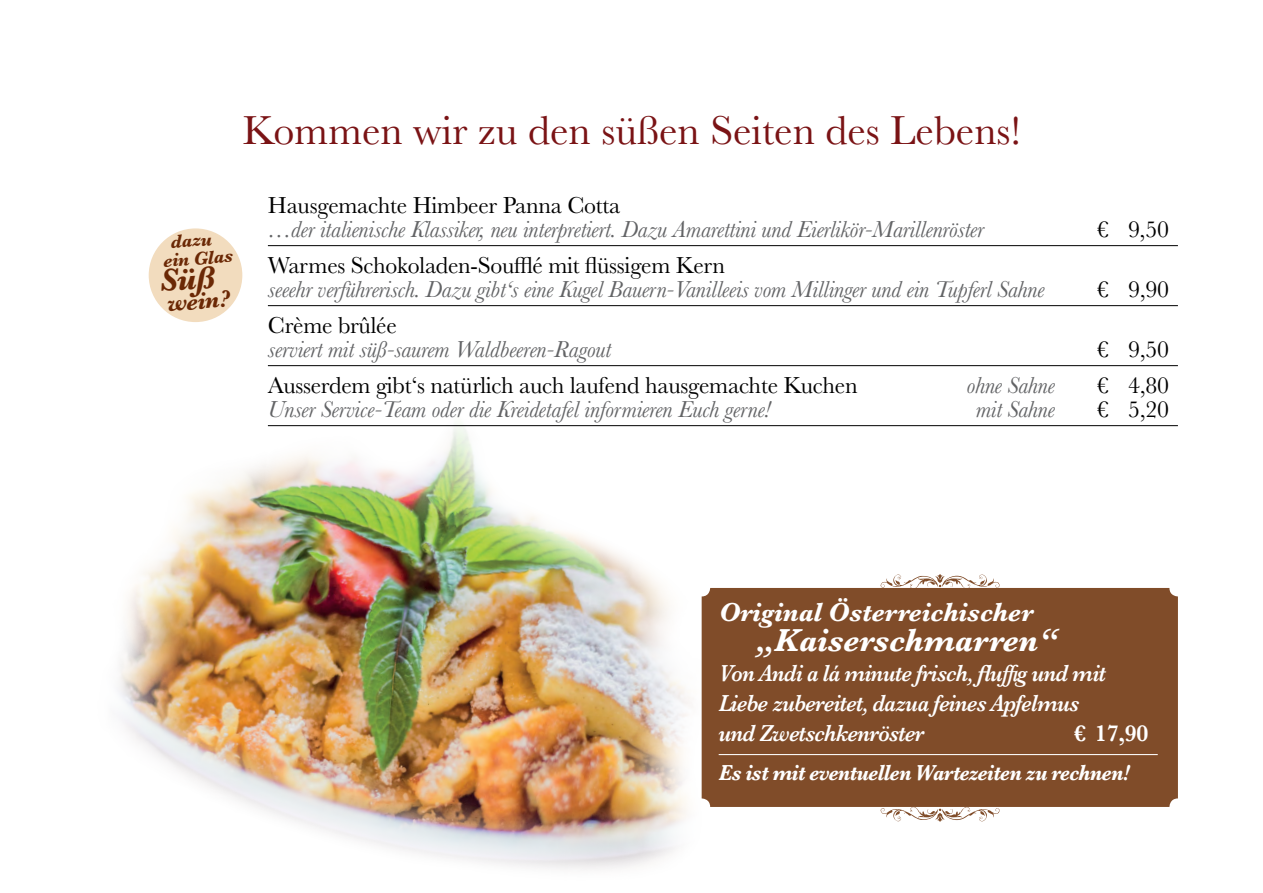
<style>
.page{position:relative;width:1263px;height:893px;background:#fff}
.page>*{position:absolute;margin:0;border:0;box-sizing:border-box;transform-origin:0 0}
.t1{font:42px "Baskerville";color:#7a1315}
.t2{font:italic 700 33px "Baskerville";letter-spacing:-.01em;color:#fff}
.t3{font:italic 700 27px "Baskerville";letter-spacing:-.01em;color:#fff}
.t4{font:italic 700 24.3px "Baskerville";color:#6b2805}
.t5{font:italic 24px "Baskerville";letter-spacing:-.01em;color:#636466}
.t6{font:24px "Baskerville";letter-spacing:-.01em;color:#000}
.t7{font:italic 600 24px/30px "Baskerville";letter-spacing:-.03em;color:#fff;scale:.91 1}
.t8{font:600 24px "Baskerville";color:#fff}
.t9{font:italic 700 22.5px "Baskerville";letter-spacing:-.03em;color:#fff;scale:.91 1}
.t10{font:italic 700 19.05px/18.1px "Baskerville";color:#6b2805;text-align:center}
</style>
<div class="page">
<img style="left:119px;top:365px;width:685px;height:505px">
<hr style="left:268px;top:245px;width:910px;height:1px;background:#000">
<hr style="left:268px;top:305px;width:910px;height:1px;background:#000">
<hr style="left:268px;top:365px;width:910px;height:1px;background:#000">
<hr style="left:268px;top:425px;width:910px;height:1px;background:#000">
<svg style="left:881px;top:574px;width:118px;height:14px"></svg>
<svg style="left:881px;top:807px;width:118px;height:15px"></svg>
<div style="left:702px;top:588px;width:476px;height:219px;background:#804c29;border-radius:9px"></div>
<hr style="left:719px;top:754px;width:439px;height:1px;background:#fff">
<div style="left:149px;top:228px;width:93px;height:94px;background:#f2dcbe;border-radius:50%"></div>
<h1 class="t1" style="left:242px;top:104px;width:780px">Kommen wir zu den süßen Seiten des Lebens!</h1>
<p class="t10" style="left:161px;top:233px;width:72px;rotate:-4deg">dazu ein Glas</p>
<p class="t4" style="left:166px;top:286px;width:64px;rotate:-4deg">wein?</p>
<p class="t6" style="left:268px;top:190px;width:354px">Hausgemachte Himbeer Panna Cotta</p>
<p class="t5" style="left:268px;top:213px;width:718px">…der italienische Klassiker, neu interpretiert. Dazu Amarettini und Eierlikör-Marillenröster</p>
<p class="t6" style="left:1097px;top:214px;width:73px">€ 9,50</p>
<p class="t6" style="left:268px;top:250px;width:459px">Warmes Schokoladen-Soufflé mit flüssigem Kern</p>
<p class="t5" style="left:268px;top:273px;width:778px">seeehr verführerisch. Dazu gibt‘s eine Kugel Bauern-Vanilleeis vom Millinger und ein Tupferl Sahne</p>
<p class="t6" style="left:1097px;top:274px;width:73px">€ 9,90</p>
<p class="t6" style="left:268px;top:310px;width:130px">Crème brûlée</p>
<p class="t5" style="left:268px;top:333px;width:345px">serviert mit süß-saurem Waldbeeren-Ragout</p>
<p class="t6" style="left:1097px;top:334px;width:73px">€ 9,50</p>
<p class="t6" style="left:268px;top:370px;width:591px">Ausserdem gibt‘s natürlich auch laufend hausgemachte Kuchen</p>
<p class="t5" style="left:967px;top:369px;width:89px">ohne Sahne</p>
<p class="t6" style="left:1097px;top:370px;width:73px">€ 4,80</p>
<p class="t5" style="left:268px;top:393px;width:504px">Unser Service-Team oder die Kreidetafel informieren Euch gerne!</p>
<p class="t5" style="left:976px;top:393px;width:80px">mit Sahne</p>
<p class="t6" style="left:1097px;top:394px;width:73px">€ 5,20</p>
<p class="t3" style="left:719px;top:594px;width:316px">Original Österreichischer</p>
<h2 class="t2" style="left:755px;top:618px;width:303px">„Kaiserschmarren“</h2>
<p class="t7" style="left:719px;top:659px;width:427px">Von Andi a lá minute frisch, fluffig und mit<br>Liebe zubereitet, dazua feines Apfelmus und Zwetschkenröster</p>
<p class="t8" style="left:1074px;top:717px;width:76px">€ 17,90</p>
<p class="t9" style="left:719px;top:757px;width:453px">Es ist mit eventuellen Wartezeiten zu rechnen!</p>
</div>
